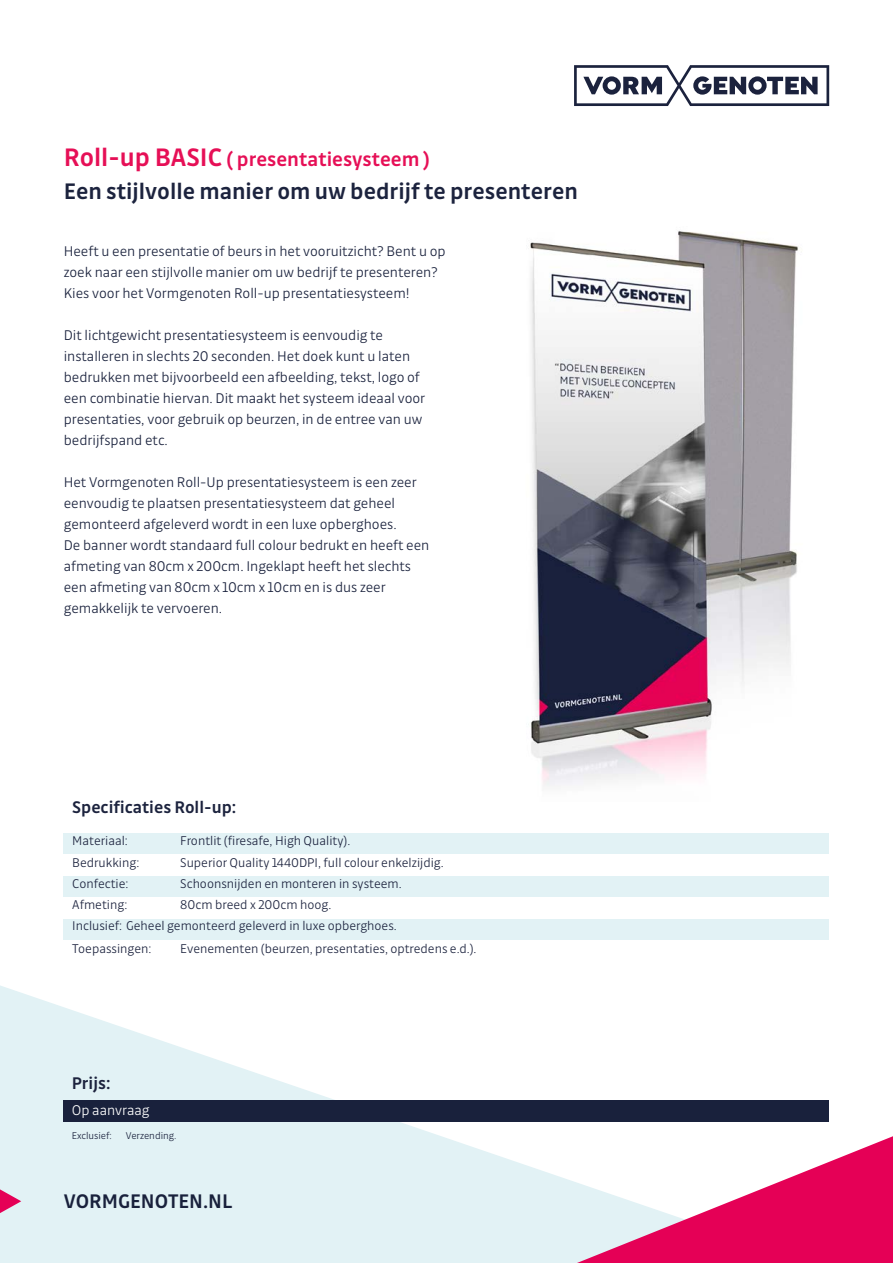
<style>
.page{position:relative;width:893px;height:1263px;background:#fff}
.page>*{position:absolute;margin:0;border:0;box-sizing:border-box;transform-origin:0 0}
.t1{font:500 24px "Drive";color:#1c233e}
.t2{font:500 21px "Drive";color:#e60f56}
.t3{font:500 21px "Drive";color:#19213c}
.t4{font:500 18px "Drive";color:#1c233e}
.t5{font:300 15px/21px "Drive";color:#19213c}
.t6{font:300 15px "Drive";color:#fff}
.t7{font:300 13.5px/21px "Drive";color:#1c233e}
.t8{font:300 10.5px "Drive";color:#19213c}
.s1{font-size:27px}
.s2{color:#19213c}
</style>
<div class="page">
<img style="left:530px;top:230px;width:268px;height:557px">
<svg style="left:0;top:985px;width:812px;height:278px;fill:#e2f2f5"></svg>
<svg style="left:577px;top:1136px;width:316px;height:127px"></svg>
<svg style="left:574px;top:65px;width:255px;height:41px"></svg>
<svg style="left:0;top:1189px;width:21px;height:24px"></svg>
<div style="left:64px;top:918px;width:765px;height:22px;background:#e2f2f5"></div>
<div style="left:64px;top:833px;width:765px;height:22px;background:#e2f2f5"></div>
<div style="left:64px;top:876px;width:765px;height:21px;background:#e2f2f5"></div>
<div style="left:64px;top:1100px;width:765px;height:21px;background:#19213c"></div>
<h2 class="t2" style="left:64px;top:147px;width:368px"><span class="s1">Roll-up BASIC</span> ( presentatiesysteem )</h2>
<h1 class="t1" style="left:64px;top:177px;width:516px">Een stijlvolle manier om uw bedrijf te presenteren</h1>
<p class="t5" style="left:64px;top:240px;width:383px">Heeft u een presentatie of beurs in het vooruitzicht? Bent u op zoek naar een stijlvolle manier om uw bedrijf te presenteren?<br>Kies voor het Vormgenoten Roll-up presentatiesysteem!</p>
<p class="t5" style="left:64px;top:324px;width:363px">Dit lichtgewicht presentatiesysteem is eenvoudig te installeren in slechts 20 seconden. Het doek kunt u laten bedrukken met bijvoorbeeld een afbeelding, tekst, logo of een combinatie hiervan. Dit maakt het systeem ideaal voor presentaties, voor gebruik op beurzen, in de entree van uw bedrijfspand etc.</p>
<p class="t5" style="left:64px;top:471px;width:367px">Het Vormgenoten Roll-Up presentatiesysteem is een zeer eenvoudig te plaatsen presentatiesysteem dat geheel gemonteerd afgeleverd wordt in een luxe opberghoes.<br>De banner wordt standaard full colour bedrukt en heeft een afmeting van 80cm x 200cm. Ingeklapt heeft het slechts een afmeting van 80cm x 10cm x 10cm en is dus zeer gemakkelijk te vervoeren.</p>
<p class="t4" style="left:72px;top:797px;width:166px">Specificaties Roll-up:</p>
<p class="t7" style="left:72px;top:830px;width:57px">Materiaal:</p>
<p class="t7" style="left:180px;top:830px;width:172px">Frontlit (firesafe, High Quality).</p>
<p class="t7" style="left:72px;top:852px;width:69px">Bedrukking:</p>
<p class="t7" style="left:180px;top:852px;width:265px">Superior Quality 1440DPI, full colour enkelzijdig.</p>
<p class="t7" style="left:72px;top:873px;width:58px">Confectie:</p>
<p class="t7" style="left:180px;top:873px;width:223px">Schoonsnijden en monteren in systeem.</p>
<p class="t7" style="left:72px;top:894px;width:57px">Afmeting:</p>
<p class="t7" style="left:72px;top:894px;width:326px;text-indent:108px">80cm breed x 200cm hoog.<br>Inclusief: Geheel gemonteerd geleverd in luxe opberghoes.</p>
<p class="t7" style="left:72px;top:938px;width:81px">Toepassingen:</p>
<p class="t7" style="left:180px;top:938px;width:298px">Evenementen (beurzen, presentaties, optredens e.d.).</p>
<p class="t4" style="left:72px;top:1073px;width:40px">Prijs:</p>
<p class="t6" style="left:72px;top:1101px;width:126px">Op aanvraag<span class="s2">5 Stuks:</span></p>
<p class="t8" style="left:72px;top:1130px;width:42px">Exclusief:</p>
<p class="t8" style="left:126px;top:1130px;width:52px">Verzending.</p>
<h2 class="t3" style="left:64px;top:1189px;width:170px">VORMGENOTEN.NL</h2>
</div>
